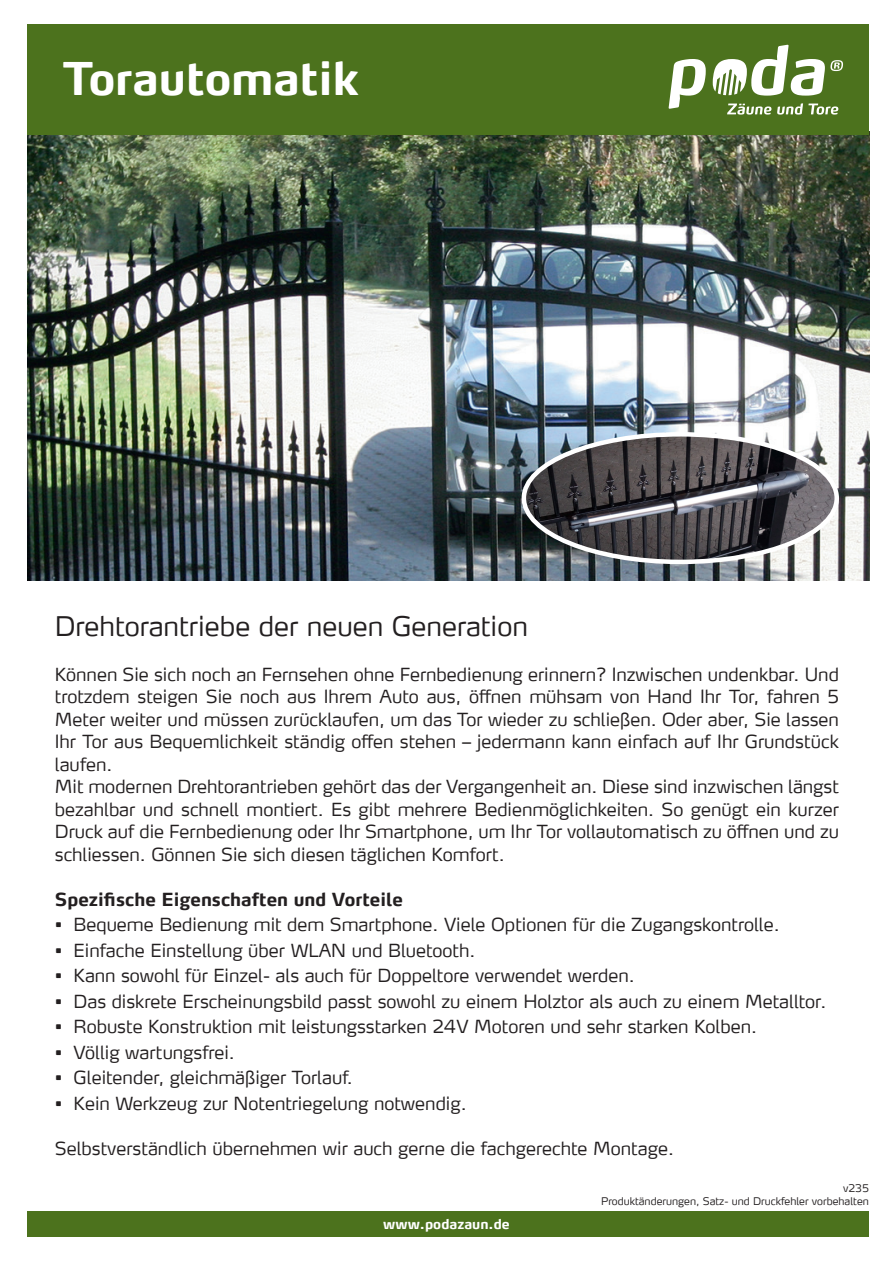
<style>
.page{position:relative;width:893px;height:1263px;background:#fff}
.page>*{position:absolute;margin:0;border:0;box-sizing:border-box;transform-origin:0 0}
.t1{font:700 45px "Max";color:#fff}
.t2{font:300 27px "Max LF";color:#231f20}
.t3{font:300 18px/22.5px "Max LF";color:#231f20;text-align:justify}
.t4{font:300 18px "Max";color:#231f20}
.t5{font:700 18px "Max LF";color:#231f20}
.t6{font:700 13.5px "Max";color:#fff}
.t7{font:300 10.5px "Max";color:#231f20}
.t8{font:300 10.5px "Max LF";color:#231f20}
</style>
<div class="page">
<img style="left:27px;top:134px;width:842px;height:446px">
<div style="left:27px;top:24px;width:842px;height:110px;background:#4c721d"></div>
<div style="left:27px;top:1211px;width:842px;height:26px;background:#4c721d"></div>
<svg style="left:669px;top:59px;width:37px;height:50px"></svg>
<svg style="left:727px;top:104px;width:44px;height:11px"></svg>
<svg style="left:777px;top:103px;width:61px;height:12px"></svg>
<svg style="left:713px;top:45px;width:130px;height:51px"></svg>
<img style="left:524px;top:434px;width:313px;height:128px">
<div style="left:522px;top:432px;width:317px;height:132px;border:4px solid #fff;border-radius:50%"></div>
<p class="t1" style="left:63px;top:50px;width:297px">Torautomatik</p>
<p class="t2" style="left:55px;top:609px;width:474px">Drehtorantriebe der neuen Generation</p>
<p class="t3" style="left:55px;top:662px;width:786px">Können Sie sich noch an Fernsehen ohne Fernbedienung erinnern? Inzwischen undenkbar. Und trotzdem steigen Sie noch aus Ihrem Auto aus, öffnen mühsam von Hand Ihr Tor, fahren 5<br>Meter weiter und müssen zurücklaufen, um das Tor wieder zu schließen. Oder aber, Sie lassen Ihr Tor aus Bequemlichkeit ständig offen stehen – jedermann kann einfach auf Ihr Grundstück laufen.</p>
<p class="t3" style="left:55px;top:775px;width:786px">Mit modernen Drehtorantrieben gehört das der Vergangenheit an. Diese sind inzwischen längst bezahlbar und schnell montiert. Es gibt mehrere Bedienmöglichkeiten. So genügt ein kurzer Druck auf die Fernbedienung oder Ihr Smartphone, um Ihr Tor vollautomatisch zu öffnen und zu schliessen. Gönnen Sie sich diesen täglichen Komfort.</p>
<p class="t5" style="left:55px;top:888px;width:350px">Spezifische Eigenschaften und Vorteile</p>
<p class="t3" style="left:55px;top:913px;width:726px">• Bequeme Bedienung mit dem Smartphone. Viele Optionen für die Zugangskontrolle.</p>
<p class="t3" style="left:55px;top:938px;width:422px">• Einfache Einstellung über WLAN und Bluetooth.</p>
<p class="t3" style="left:55px;top:964px;width:581px">• Kann sowohl für Einzel- als auch für Doppeltore verwendet werden.</p>
<p class="t3" style="left:55px;top:989px;width:773px">• Das diskrete Erscheinungsbild passt sowohl zu einem Holztor als auch zu einem Metalltor.</p>
<p class="t3" style="left:55px;top:1015px;width:704px">• Robuste Konstruktion mit leistungsstarken 24V Motoren und sehr starken Kolben.</p>
<p class="t3" style="left:55px;top:1040px;width:181px">• Völlig wartungsfrei.</p>
<p class="t3" style="left:55px;top:1066px;width:300px">• Gleitender, gleichmäßiger Torlauf.</p>
<p class="t3" style="left:55px;top:1091px;width:413px">• Kein Werkzeug zur Notentriegelung notwendig.</p>
<p class="t4" style="left:55px;top:1137px;width:621px">Selbstverständlich übernehmen wir auch gerne die fachgerechte Montage.</p>
<p class="t6" style="left:383px;top:1215px;width:128px">www.podazaun.de</p>
<p class="t8" style="left:843px;top:1182px;width:27px">v235</p>
<p class="t7" style="left:601px;top:1194px;width:269px">Produktänderungen, Satz- und Druckfehler vorbehalten</p>
</div>
